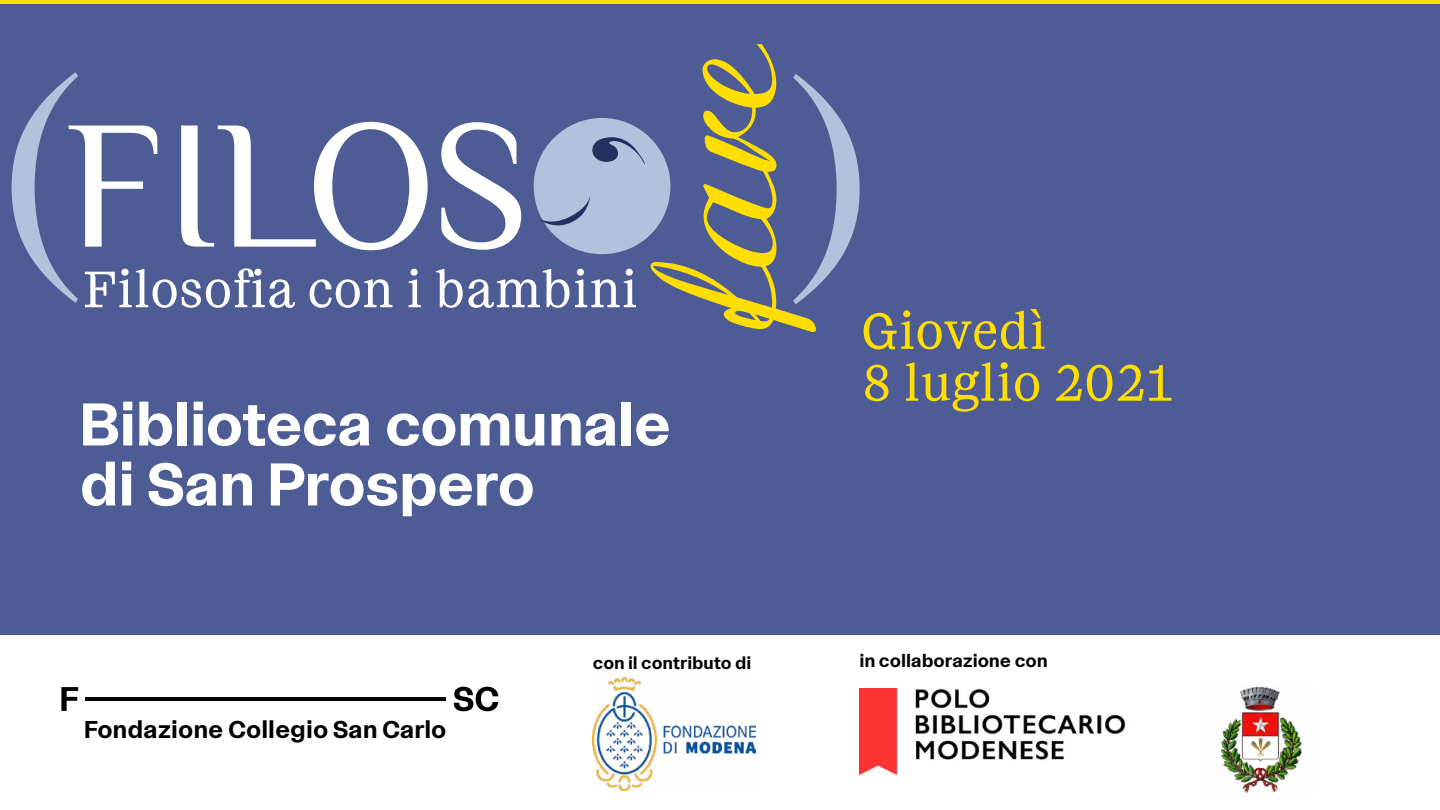
<style>
.page{position:relative;width:1440px;height:810px;background:#fff}
.page>*{position:absolute;margin:0;border:0;box-sizing:border-box;transform-origin:0 0}
.t1{font:700 60px/60px "FSC Collegio Sans";letter-spacing:-.02em;color:#fff}
.t2{font:54.68px/51.8px "FSC Boschetti Serif";color:#ffde00}
.t3{font:700 24.3px "FSC Collegio Sans";color:#000}
.t4{font:700 18px "FSC Collegio Sans";letter-spacing:-.005em;color:#000}
.t5{font:700 17.25px "FSC Collegio Sans";letter-spacing:-.005em;color:#000}
</style>
<div class="page">
<div style="left:0;top:0;width:1440px;height:635px;background:#4d5c94"></div>
<svg style="left:12px;top:44px;width:848px;height:288px"></svg>
<hr style="left:0;top:0;width:1440px;height:4px;background:#ffde00">
<hr style="left:86px;top:697px;width:360px;height:4px;background:#000">
<svg style="left:61px;top:687px;width:17px;height:24px"></svg>
<svg style="left:454px;top:687px;width:44px;height:24px"></svg>
<img style="left:593px;top:678px;width:162px;height:113px">
<img style="left:859px;top:689px;width:267px;height:85px">
<img style="left:1221px;top:686px;width:81px;height:107px">
<p class="t1" style="left:80px;top:394px;width:593px">Biblioteca comunale di San Prospero</p>
<p class="t2" style="left:862px;top:304px;width:313px">Giovedì<br>8 luglio 2021</p>
<p class="t3" style="left:84px;top:716px;width:364px">Fondazione Collegio San Carlo</p>
<p class="t5" style="left:593px;top:653px;width:160px">con il contributo di</p>
<p class="t4" style="left:859px;top:650px;width:190px">in collaborazione con</p>
</div>
